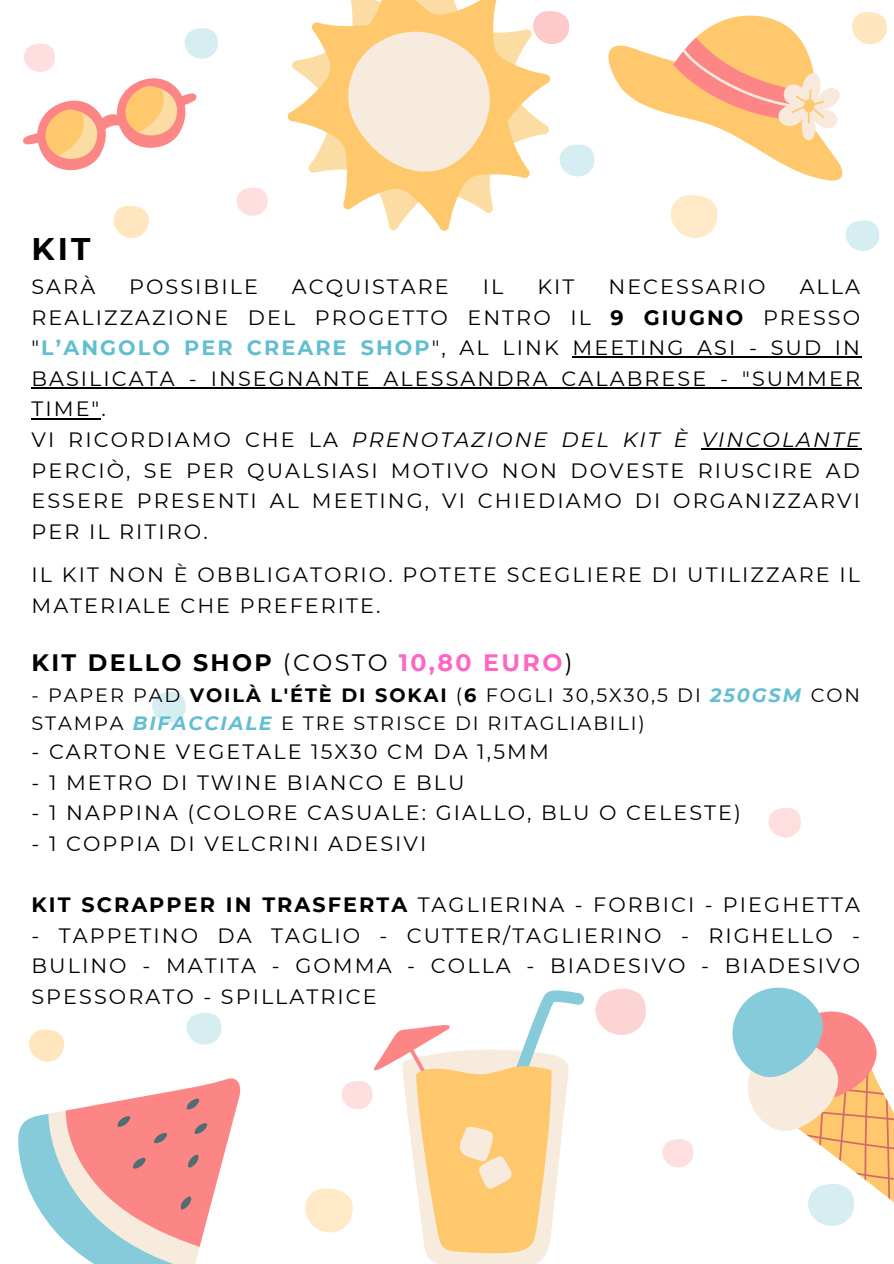
<style>
.page{position:relative;width:894px;height:1264px;background:#fff}
.page>*{position:absolute;margin:0;border:0;box-sizing:border-box;transform-origin:0 0}
.t1{font:700 31.2px "Montserrat";color:#000}
.t2{font:700 23.7px "Montserrat";letter-spacing:.1em;color:#000}
.t3{font:20.7px/30.6px "Montserrat";letter-spacing:.1em;color:#000}
.t4{font:19.2px/28.3px "Montserrat";letter-spacing:.1em;color:#000}
.s1{font-weight:700}
.s2{font-weight:700;color:#62bed1}
.s3{font-style:italic}
.s4{font-weight:400}
.s5{color:#ff66c4}
.s6{font-weight:700;font-style:italic;color:#62bed1}
</style>
<div class="page">
<svg style="left:287px;top:0;width:242px;height:231px"></svg>
<svg style="left:337px;top:19px;width:164px;height:165px;background:#f9ddaf"></svg>
<svg style="left:236px;top:187px;width:31px;height:29px"></svg>
<svg style="left:595px;top:989px;width:51px;height:46px"></svg>
<svg style="left:152px;top:692px;width:34px;height:31px"></svg>
<svg style="left:670px;top:195px;width:48px;height:43px"></svg>
<svg style="left:529px;top:11px;width:358px;height:170px"></svg>
<svg style="left:845px;top:220px;width:34px;height:31px"></svg>
<svg style="left:23px;top:28px;width:195px;height:143px"></svg>
<svg style="left:113px;top:205px;width:36px;height:33px"></svg>
<svg style="left:662px;top:1139px;width:31px;height:28px"></svg>
<svg style="left:768px;top:808px;width:32px;height:29px"></svg>
<svg style="left:732px;top:987px;width:161px;height:239px"></svg>
<svg style="left:305px;top:990px;width:279px;height:273px"></svg>
<hr style="left:572px;top:357px;width:289px;height:1px;background:#000">
<hr style="left:31px;top:387px;width:830px;height:2px;background:#000">
<hr style="left:31px;top:418px;width:70px;height:1px;background:#000">
<hr style="left:701px;top:448px;width:160px;height:2px;background:#000">
<svg style="left:18px;top:1013px;width:216px;height:250px"></svg>
<p class="t1" style="left:31px;top:230px;width:60px">KIT</p>
<p class="t3" style="left:31px;top:271px;width:65px">SARÀ</p>
<p class="t3" style="left:129px;top:271px;width:130px">POSSIBILE</p>
<p class="t3" style="left:292px;top:271px;width:158px">ACQUISTARE</p>
<p class="t3" style="left:482px;top:271px;width:22px">IL</p>
<p class="t3" style="left:537px;top:271px;width:39px">KIT</p>
<p class="t3" style="left:608px;top:271px;width:159px">NECESSARIO</p>
<p class="t3" style="left:31px;top:271px;width:829px;text-indent:768px">ALLA REALIZZAZIONE DEL PROGETTO ENTRO IL <span class="s1">9 GIUGNO</span> PRESSO "<span class="s2">L’ANGOLO PER CREARE SHOP</span>", AL LINK MEETING ASI - SUD IN BASILICATA - INSEGNANTE ALESSANDRA CALABRESE - "SUMMER TIME".<br>VI RICORDIAMO CHE LA <span class="s3">PRENOTAZIONE DEL KIT È VINCOLANTE </span>PERCIÒ, SE PER QUALSIASI MOTIVO NON DOVESTE RIUSCIRE AD ESSERE PRESENTI AL MEETING, VI CHIEDIAMO DI ORGANIZZARVI PER IL RITIRO.</p>
<p class="t3" style="left:31px;top:559px;width:829px">IL KIT NON È OBBLIGATORIO. POTETE SCEGLIERE DI UTILIZZARE IL<br>MATERIALE CHE PREFERITE.</p>
<p class="t2" style="left:31px;top:648px;width:542px">KIT DELLO SHOP <span class="s4">(COSTO</span> <span class="s5">10,80 EURO</span><span class="s4">)</span></p>
<p class="t4" style="left:31px;top:680px;width:830px">- PAPER PAD <span class="s1">VOILÀ L'ÉTÈ DI SOKAI</span> (<span class="s1">6</span> FOGLI 30,5X30,5 DI <span class="s6">250GSM</span> CON<br>STAMPA <span class="s6">BIFACCIALE</span> E TRE STRISCE DI RITAGLIABILI)</p>
<p class="t3" style="left:31px;top:736px;width:518px">- CARTONE VEGETALE 15X30 CM DA 1,5MM</p>
<p class="t3" style="left:31px;top:767px;width:434px">- 1 METRO DI TWINE BIANCO E BLU</p>
<p class="t3" style="left:31px;top:797px;width:710px">- 1 NAPPINA (COLORE CASUALE: GIALLO, BLU O CELESTE)</p>
<p class="t3" style="left:31px;top:828px;width:396px">- 1 COPPIA DI VELCRINI ADESIVI</p>
<p class="t3" style="left:31px;top:889px;width:829px"><span class="s1">KIT SCRAPPER IN TRASFERTA</span> TAGLIERINA - FORBICI - PIEGHETTA</p>
<p class="t3" style="left:31px;top:920px;width:829px;text-align:justify">- TAPPETINO DA TAGLIO - CUTTER/TAGLIERINO - RIGHELLO - BULINO - MATITA - GOMMA - COLLA - BIADESIVO - BIADESIVO SPESSORATO - SPILLATRICE</p>
</div>
